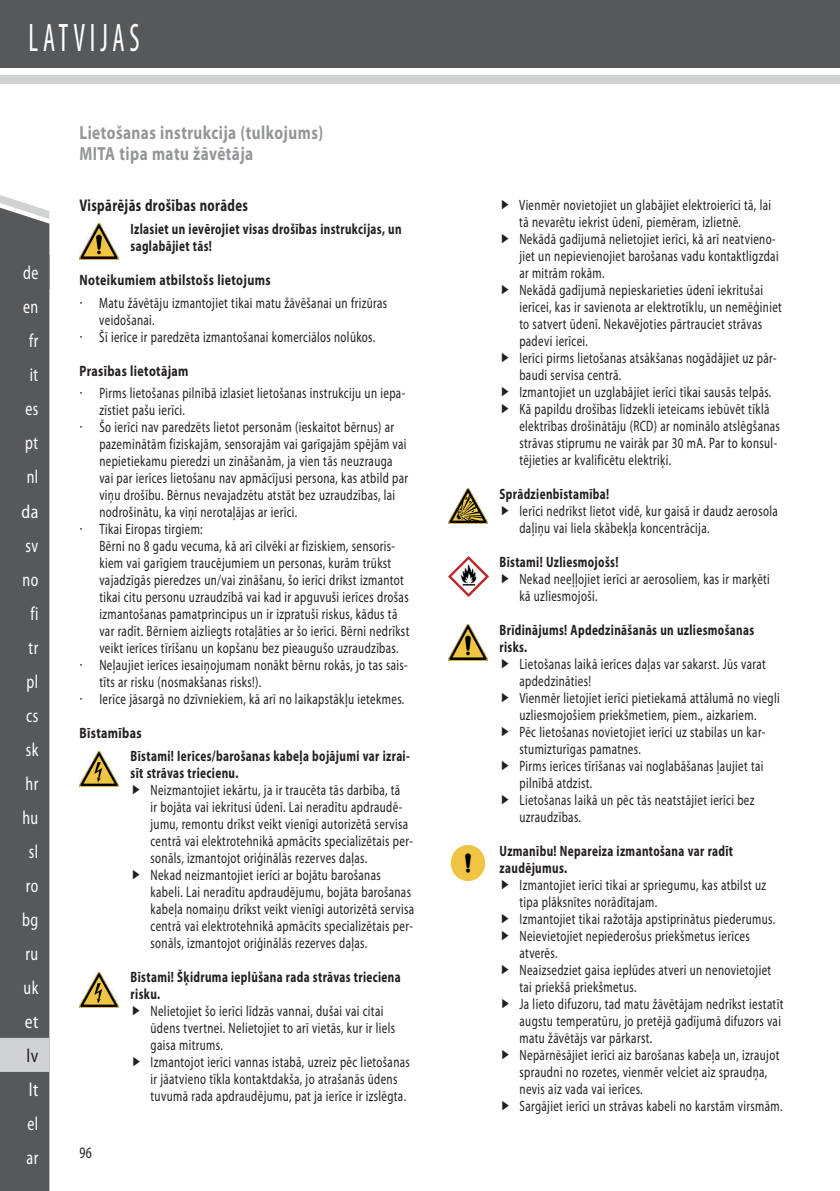
<style>
.page{position:relative;width:840px;height:1191px;background:#fff}
.page>*{position:absolute;margin:0;border:0;box-sizing:border-box;transform-origin:0 0}
.t1{font:condensed 40px "Myriad Pro";letter-spacing:.17em;color:#fff;scale:.7 1}
.t2{font:700 19px/21px "Myriad Pro";letter-spacing:.03em;color:#939598;scale:.8 1}
.t3{font:semi-condensed 19px/34px "Myriad Pro";letter-spacing:.03em;color:#fff;text-align:center;scale:.8 1}
.t4{font:semi-condensed 19px/34px "Myriad Pro";letter-spacing:.03em;color:#fff;text-align:justify;scale:.9 1}
.t5{font:semi-condensed 19px "Myriad Pro";color:#231f20;scale:.9 1}
.t6{font:700 semi-condensed 17px "Myriad Pro";letter-spacing:.03em;color:#231f20;scale:.8 1}
.t7{font:semi-condensed 16px "Myriad Pro";color:#231f20;scale:.8 1}
.t8{font:semi-condensed 15px/17px "Myriad Pro";letter-spacing:.03em;color:#231f20;scale:.8 1}
.t9{font:700 semi-condensed 15px/17px "Myriad Pro";letter-spacing:.03em;color:#231f20;scale:.8 1}
.t10{font:700 15px "Myriad Pro";letter-spacing:.03em;color:#231f20;scale:.8 1}
.s1{font-weight:700;font-stretch:normal}
.s2{font-family:"Helvetica";font-stretch:normal}
</style>
<div class="page">
<div style="left:0;top:0;width:839px;height:67px;background:#57585a"></div>
<div style="left:0;top:75px;width:839px;height:9px;background:#d1d2d4"></div>
<div style="left:0;top:219px;width:49px;height:972px;background:#57585a"></div>
<svg style="left:0;top:195px;width:49px;height:24px"></svg>
<div style="left:0;top:255px;width:49px;height:34px;background:#57585a"></div>
<div style="left:0;top:1037px;width:49px;height:34px;background:#d1d2d4"></div>
<img style="left:79px;top:224px;width:39px;height:35px">
<img style="left:79px;top:751px;width:39px;height:35px">
<img style="left:79px;top:972px;width:39px;height:35px">
<img style="left:448px;top:489px;width:39px;height:35px">
<img style="left:448px;top:557px;width:40px;height:40px">
<img style="left:448px;top:625px;width:39px;height:35px">
<img style="left:450px;top:846px;width:36px;height:34px">
<h1 class="t1" style="left:29px;top:16px;width:160px">LATVIJAS</h1>
<p class="t3" style="left:21px;top:256px;width:23px">de en fr it es pt nl da sv no fi tr pl cs sk hr hu sl ro bg ru uk et</p>
<p class="t5" style="left:26px;top:1045px;width:15px">lv</p>
<p class="t4" style="left:26px;top:1073px;width:15px">lt el ar</p>
<p class="t2" style="left:79px;top:122px;width:306px">Lietošanas instrukcija (tulkojums)<br>MITA tipa matu žāvētāja</p>
<p class="t6" style="left:79px;top:196px;width:212px">Vispārējās drošības norādes</p>
<p class="t9" style="left:130px;top:221px;width:340px">Izlasiet un ievērojiet visas drošības instrukcijas, un saglabājiet tās!</p>
<p class="t8" style="left:79px;top:269px;width:386px;line-height:22.6px"><span class="s1">Noteikumiem atbilstošs lietojums<br></span><span class="s2">·</span> Matu žāvētāju izmantojiet tikai matu žāvēšanai un frizūras</p>
<p class="t8" style="left:79px;top:311px;width:371px;text-indent:20px">veidošanai.<br><span class="s2">·</span> Šī ierīce ir paredzēta izmantošanai komerciālos nolūkos.</p>
<p class="t8" style="left:79px;top:360px;width:408px;line-height:22.6px"><span class="s1">Prasības lietotājam<br></span><span class="s2">·</span> Pirms lietošanas pilnībā izlasiet lietošanas instrukciju un iepa-</p>
<p class="t8" style="left:99px;top:402px;width:108px">zīstiet pašu ierīci.</p>
<p class="t8" style="left:79px;top:419px;width:395px"><span class="s2">·</span> Šo ierīci nav paredzēts lietot personām (ieskaitot bērnus) ar</p>
<p class="t8" style="left:99px;top:436px;width:385px">pazeminātām fiziskajām, sensorajām vai garīgajām spējām vai</p>
<p class="t8" style="left:99px;top:453px;width:368px">nepietiekamu pieredzi un zināšanām, ja vien tās neuzrauga</p>
<p class="t8" style="left:99px;top:470px;width:387px">vai par ierīces lietošanu nav apmācījusi persona, kas atbild par</p>
<p class="t8" style="left:99px;top:487px;width:371px">viņu drošību. Bērnus nevajadzētu atstāt bez uzraudzības, lai</p>
<p class="t8" style="left:99px;top:504px;width:249px">nodrošinātu, ka viņi nerotaļājas ar ierīci.</p>
<p class="t8" style="left:79px;top:521px;width:155px"><span class="s2">·</span> Tikai Eiropas tirgiem:</p>
<p class="t8" style="left:99px;top:538px;width:371px">Bērni no 8 gadu vecuma, kā arī cilvēki ar fiziskiem, sensoris-</p>
<p class="t8" style="left:99px;top:555px;width:366px">kiem vai garīgiem traucējumiem un personas, kurām trūkst</p>
<p class="t8" style="left:99px;top:572px;width:382px">vajadzīgās pieredzes un/vai zināšanu, šo ierīci drīkst izmantot</p>
<p class="t8" style="left:99px;top:589px;width:388px">tikai citu personu uzraudzībā vai kad ir apguvuši ierīces drošas</p>
<p class="t8" style="left:99px;top:606px;width:374px">izmantošanas pamatprincipus un ir izpratuši riskus, kādus tā</p>
<p class="t8" style="left:99px;top:623px;width:389px">var radīt. Bērniem aizliegts rotaļāties ar šo ierīci. Bērni nedrīkst</p>
<p class="t8" style="left:99px;top:640px;width:375px">veikt ierīces tīrīšanu un kopšanu bez pieaugušo uzraudzības.</p>
<p class="t8" style="left:79px;top:657px;width:411px"><span class="s2">·</span> Neļaujiet ierīces iesaiņojumam nonākt bērnu rokās, jo tas sais-</p>
<p class="t8" style="left:99px;top:674px;width:204px">tīts ar risku (nosmakšanas risks!).</p>
<p class="t8" style="left:79px;top:691px;width:407px"><span class="s2">·</span> Ierīce jāsargā no dzīvniekiem, kā arī no laikapstākļu ietekmes.</p>
<p class="t10" style="left:79px;top:725px;width:79px">Bīstamības</p>
<p class="t9" style="left:131px;top:747px;width:350px">Bīstami! Ierīces/barošanas kabeļa bojājumi var izrai&shy;sīt strāvas triecienu.</p>
<p class="t8" style="left:150px;top:782px;width:331px">Neizmantojiet iekārtu, ja ir traucēta tās darbība, tā<br>ir bojāta vai iekritusi ūdenī. Lai neradītu apdraudē&shy;jumu, remontu drīkst veikt vienīgi autorizētā servisa centrā vai elektrotehnikā apmācīts specializētais per&shy;sonāls, izmantojot oriģinālās rezerves daļas.<br>Nekad neizmantojiet ierīci ar bojātu barošanas kabeli. Lai neradītu apdraudējumu, bojāta barošanas kabeļa nomaiņu drīkst veikt vienīgi autorizētā servisa centrā vai elektrotehnikā apmācīts specializētais per&shy;sonāls, izmantojot oriģinālās rezerves daļas.</p>
<p class="t9" style="left:131px;top:968px;width:339px">Bīstami! Šķidruma ieplūšana rada strāvas trieciena risku.</p>
<p class="t8" style="left:150px;top:1002px;width:325px">Nelietojiet šo ierīci līdzās vannai, dušai vai citai ūdens tvertnei. Nelietojiet to arī vietās, kur ir liels gaisa mitrums.<br>Izmantojot ierīci vannas istabā, uzreiz pēc lietošanas ir jāatvieno tīkla kontaktdakša, jo atrašanās ūdens tuvumā rada apdraudējumu, pat ja ierīce ir izslēgta.</p>
<p class="t7" style="left:79px;top:1143px;width:17px">96</p>
<p class="t8" style="left:519px;top:196px;width:329px">Vienmēr novietojiet un glabājiet elektroierīci tā, lai tā nevarētu iekrist ūdenī, piemēram, izlietnē.<br>Nekādā gadījumā nelietojiet ierīci, kā arī neatvieno&shy;jiet un nepievienojiet barošanas vadu kontaktligzdai ar mitrām rokām.<br>Nekādā gadījumā nepieskarieties ūdenī iekritušai ierīcei, kas ir savienota ar elektrotīklu, un nemēģiniet to satvert ūdenī. Nekavējoties pārtrauciet strāvas padevi ierīcei.<br>Ierīci pirms lietošanas atsākšanas nogādājiet uz pār&shy;baudi servisa centrā.<br>Izmantojiet un uzglabājiet ierīci tikai sausās telpās.<br>Kā papildu drošības līdzekli ieteicams iebūvēt tīklā elektrības drošinātāju (RCD) ar nominālo atslēgšanas strāvas stiprumu ne vairāk par 30 mA. Par to konsul&shy;tējieties ar kvalificētu elektriķi.</p>
<p class="t9" style="left:499px;top:485px;width:139px">Sprādzienbīstamība!</p>
<p class="t8" style="left:519px;top:502px;width:324px">Ierīci nedrīkst lietot vidē, kur gaisā ir daudz aerosola daļiņu vai liela skābekļa koncentrācija.</p>
<p class="t9" style="left:499px;top:553px;width:150px">Bīstami! Uzliesmojošs!</p>
<p class="t8" style="left:519px;top:570px;width:314px">Nekad neeļļojiet ierīci ar aerosoliem, kas ir marķēti kā uzliesmojoši.</p>
<p class="t9" style="left:499px;top:621px;width:320px">Brīdinājums! Apdedzināšanās un uzliesmošanas risks.</p>
<p class="t8" style="left:519px;top:655px;width:327px">Lietošanas laikā ierīces daļas var sakarst. Jūs varat apdedzināties!<br>Vienmēr lietojiet ierīci pietiekamā attālumā no viegli uzliesmojošiem priekšmetiem, piem., aizkariem.<br>Pēc lietošanas novietojiet ierīci uz stabilas un kar&shy;stumizturīgas pamatnes.<br>Pirms ierīces tīrīšanas vai noglabāšanas ļaujiet tai pilnībā atdzist.<br>Lietošanas laikā un pēc tās neatstājiet ierīci bez uzraudzības.</p>
<p class="t9" style="left:499px;top:842px;width:293px">Uzmanību! Nepareiza izmantošana var radīt zaudējumus.</p>
<p class="t8" style="left:519px;top:876px;width:331px">Izmantojiet ierīci tikai ar spriegumu, kas atbilst uz tipa plāksnītes norādītajam.<br>Izmantojiet tikai ražotāja apstiprinātus piederumus.<br>Neievietojiet nepiederošus priekšmetus ierīces atverēs.<br>Neaizsedziet gaisa ieplūdes atveri un nenovietojiet tai priekšā priekšmetus.<br>Ja lieto difuzoru, tad matu žāvētājam nedrīkst iestatīt augstu temperatūru, jo pretējā gadījumā difuzors vai matu žāvētājs var pārkarst.<br>Nepārnēsājiet ierīci aiz barošanas kabeļa un, izraujot spraudni no rozetes, vienmēr velciet aiz spraudņa, nevis aiz vada vai ierīces.<br>Sargājiet ierīci un strāvas kabeli no karstām virsmām.</p>
</div>
